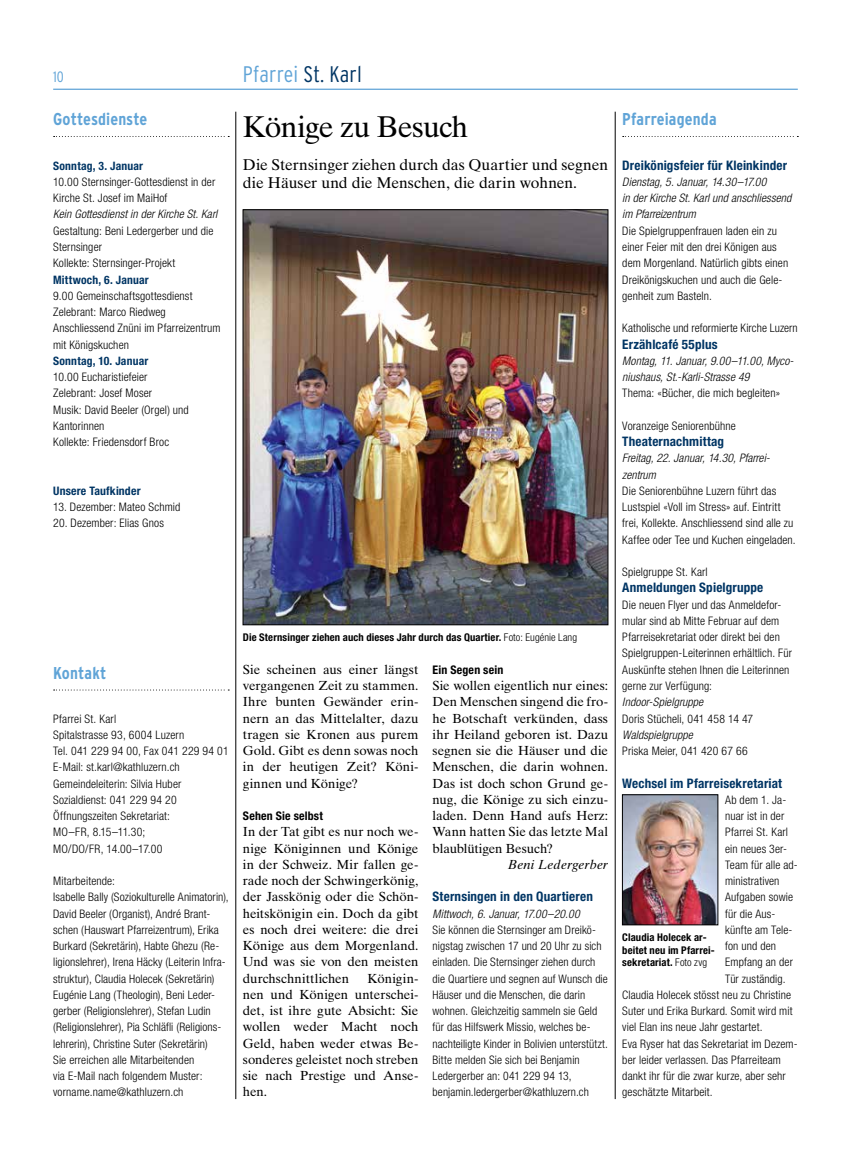
<style>
.page{position:relative;width:851px;height:1170px;background:#fff}
.page>*{position:absolute;margin:0;border:0;box-sizing:border-box;transform-origin:0 0}
.t1{font:30px "Times Ten LT Std";letter-spacing:-.025em;color:#000}
.t2{font:300 condensed 22.5px "Interstate";letter-spacing:.01em;color:#60a4d7}
.t3{font:700 condensed 17.12px "Interstate";letter-spacing:.005em;color:#60a4d7}
.t4{font:15.62px/18.8px "Times Ten LT Std";color:#000}
.t5{font:300 condensed 15px "Interstate";color:#60a4d7}
.t6{font:13.12px/16.2px "Times Ten LT Std";letter-spacing:-.005em;color:#000;text-align:justify}
.t7{font:700 condensed 13.12px "Helvetica Neue LT Std";letter-spacing:.01em;color:#003564}
.t8{font:italic 13.12px "Times Ten LT Std";letter-spacing:.01em;color:#000}
.t9{font:700 condensed 11.88px "Helvetica Neue LT Std";letter-spacing:.015em;color:#000}
.t10{font:300 condensed 11.75px/16.2px "Helvetica Neue LT Std";letter-spacing:.01em;color:#000}
.t11{font:italic 300 condensed 11.75px/16.2px "Helvetica Neue LT Std";letter-spacing:.01em;color:#000}
.t12{font:700 condensed 11.75px "Helvetica Neue LT Std";letter-spacing:.015em;color:#003564}
.t13{font:700 condensed 11.62px "Helvetica Neue LT Std";letter-spacing:.015em;color:#003564}
.t14{font:700 condensed 10.62px/12.8px "Helvetica Neue LT Std";letter-spacing:.015em;color:#000}
.s1{color:#003564}
.s2{font-weight:300}
</style>
<div class="page">
<svg style="left:622px;top:136px;width:176px;height:1px"></svg>
<hr style="left:53px;top:89px;width:744px;height:1px;background:#60a4d7">
<svg style="left:54px;top:136px;width:175px;height:1px"></svg>
<hr style="left:235px;top:112px;width:1px;height:986px;background:#000">
<hr style="left:615px;top:112px;width:1px;height:986px;background:#000">
<svg style="left:54px;top:689px;width:175px;height:1px"></svg>
<img style="left:245px;top:211px;width:361px;height:412px">
<div style="left:243px;top:209px;width:365px;height:416px;border:1px solid #000"></div>
<img style="left:624px;top:796px;width:92px;height:126px">
<div style="left:622px;top:794px;width:96px;height:130px;border:1px solid #000"></div>
<p class="t5" style="left:53px;top:68px;width:12px">10</p>
<h2 class="t2" style="left:243px;top:62px;width:120px">Pfarrei <span class="s1">St. Karl</span></h2>
<h3 class="t3" style="left:53px;top:110px;width:96px">Gottesdienste</h3>
<p class="t13" style="left:53px;top:158px;width:91px">Sonntag, 3. Januar</p>
<p class="t10" style="left:53px;top:173px;width:164px">10.00 Sternsinger-Gottesdienst in der<br>Kirche St. Josef im MaiHof</p>
<p class="t11" style="left:53px;top:206px;width:165px">Kein Gottesdienst in der Kirche St. Karl</p>
<p class="t10" style="left:53px;top:222px;width:162px">Gestaltung: Beni Ledergerber und die<br>Sternsinger<br>Kollekte: Sternsinger-Projekt</p>
<p class="t13" style="left:53px;top:272px;width:97px">Mittwoch, 6. Januar</p>
<p class="t10" style="left:53px;top:287px;width:169px">9.00 Gemeinschaftsgottesdienst<br>Zelebrant: Marco Riedweg<br>Anschliessend Znüni im Pfarreizentrum mit Königskuchen</p>
<p class="t13" style="left:53px;top:353px;width:97px">Sonntag, 10. Januar</p>
<p class="t10" style="left:53px;top:368px;width:137px">10.00 Eucharistiefeier<br>Zelebrant: Josef Moser<br>Musik: David Beeler (Orgel) und<br>Kantorinnen<br>Kollekte: Friedensdorf Broc</p>
<h3 class="t3" style="left:622px;top:110px;width:96px">Pfarreiagenda</h3>
<p class="t7" style="left:622px;top:157px;width:166px">Dreikönigsfeier für Kleinkinder</p>
<p class="t11" style="left:622px;top:174px;width:171px">Dienstag, 5. Januar, 14.30–17.00<br>in der Kirche St. Karl und anschliessend im Pfarreizentrum</p>
<p class="t10" style="left:622px;top:222px;width:167px">Die Spielgruppenfrauen laden ein zu einer Feier mit den drei Königen aus dem Morgenland. Natürlich gibts einen Dreikönigskuchen und auch die Gele&shy;genheit zum Basteln.</p>
<p class="t10" style="left:622px;top:320px;width:177px">Katholische und reformierte Kirche Luzern</p>
<p class="t7" style="left:622px;top:336px;width:97px">Erzählcafé 55plus</p>
<p class="t11" style="left:622px;top:353px;width:173px">Montag, 11. Januar, 9.00–11.00, Myco&shy;niushaus, St.-Karli-Strasse 49</p>
<p class="t10" style="left:622px;top:385px;width:159px">Thema: «Bücher, die mich begleiten»</p>
<p class="t10" style="left:622px;top:417px;width:115px">Voranzeige Seniorenbühne</p>
<p class="t7" style="left:622px;top:433px;width:103px">Theaternachmittag</p>
<p class="t11" style="left:622px;top:450px;width:148px">Freitag, 22. Januar, 14.30, Pfarrei&shy;zentrum</p>
<p class="t10" style="left:622px;top:482px;width:175px">Die Seniorenbühne Luzern führt das Lustspiel «Voll im Stress» auf. Eintritt frei, Kollekte. Anschliessend sind alle zu Kaffee oder Tee und Kuchen eingeladen.</p>
<p class="t10" style="left:622px;top:563px;width:87px">Spielgruppe St. Karl</p>
<p class="t7" style="left:622px;top:579px;width:142px">Anmeldungen Spielgruppe</p>
<p class="t10" style="left:622px;top:596px;width:171px">Die neuen Flyer und das Anmeldefor&shy;mular sind ab Mitte Februar auf dem Pfarreisekretariat oder direkt bei den Spielgruppen-Leiterinnen erhältlich. Für Auskünfte stehen Ihnen die Leiterinnen gerne zur Verfügung:</p>
<p class="t11" style="left:622px;top:694px;width:82px">Indoor-Spielgruppe</p>
<p class="t10" style="left:622px;top:710px;width:132px">Doris Stücheli, 041 458 14 47</p>
<p class="t11" style="left:622px;top:726px;width:72px">Waldspielgruppe</p>
<p class="t10" style="left:622px;top:742px;width:127px">Priska Meier, 041 420 67 66</p>
<p class="t7" style="left:622px;top:774px;width:161px">Wechsel im Pfarreisekretariat</p>
<p class="t10" style="left:725px;top:791px;width:63px">Ab dem 1. Ja-</p>
<p class="t10" style="left:725px;top:807px;width:61px">nuar ist in der</p>
<p class="t10" style="left:725px;top:823px;width:64px">Pfarrei St. Karl</p>
<p class="t10" style="left:725px;top:840px;width:62px">ein neues 3er-</p>
<p class="t10" style="left:725px;top:856px;width:74px">Team für alle ad-</p>
<p class="t10" style="left:725px;top:872px;width:56px">ministrativen</p>
<p class="t10" style="left:725px;top:888px;width:70px">Aufgaben sowie</p>
<p class="t10" style="left:725px;top:905px;width:52px">für die Aus-</p>
<p class="t10" style="left:725px;top:921px;width:69px">künfte am Tele-</p>
<p class="t10" style="left:725px;top:937px;width:52px">fon und den</p>
<p class="t10" style="left:725px;top:953px;width:69px">Empfang an der</p>
<p class="t10" style="left:725px;top:970px;width:62px">Tür zuständig.</p>
<p class="t10" style="left:622px;top:986px;width:170px">Claudia Holecek stösst neu zu Christine</p>
<p class="t10" style="left:622px;top:1002px;width:172px">Suter und Erika Burkard. Somit wird mit</p>
<p class="t10" style="left:622px;top:1018px;width:142px">viel Elan ins neue Jahr gestartet.</p>
<p class="t10" style="left:622px;top:1035px;width:177px">Eva Ryser hat das Sekretariat im Dezem-</p>
<p class="t10" style="left:622px;top:1051px;width:160px">ber leider verlassen. Das Pfarreiteam</p>
<p class="t10" style="left:622px;top:1067px;width:165px">dankt ihr für die zwar kurze, aber sehr</p>
<p class="t10" style="left:622px;top:1083px;width:92px">geschätzte Mitarbeit.</p>
<h1 class="t1" style="left:243px;top:109px;width:227px">Könige zu Besuch</h1>
<h3 class="t4" style="left:243px;top:155px;width:366px">Die Sternsinger ziehen durch das Quartier und segnen die Häuser und die Menschen, die darin wohnen.</h3>
<p class="t12" style="left:53px;top:483px;width:89px">Unsere Taufkinder</p>
<p class="t10" style="left:53px;top:498px;width:129px">13. Dezember: Mateo Schmid</p>
<p class="t10" style="left:53px;top:515px;width:112px">20. Dezember: Elias Gnos</p>
<p class="t14" style="left:243px;top:631px;width:336px">Die Sternsinger ziehen auch dieses Jahr durch das Quartier. <span class="s2">Foto: Eugénie Lang</span></p>
<p class="t6" style="left:243px;top:661px;width:177px">Sie scheinen aus einer längst vergangenen Zeit zu stammen.<br>Ihre bunten Gewänder erin&shy;nern an das Mittelalter, dazu tragen sie Kronen aus purem Gold. Gibt es denn sowas noch in der heutigen Zeit? Köni&shy;ginnen und Könige?</p>
<p class="t9" style="left:243px;top:808px;width:82px">Sehen Sie selbst</p>
<p class="t6" style="left:243px;top:823px;width:177px">In der Tat gibt es nur noch we&shy;nige Königinnen und Könige in der Schweiz. Mir fallen ge&shy;rade noch der Schwingerkönig, der Jasskönig oder die Schön&shy;heitskönigin ein. Doch da gibt es noch drei weitere: die drei Könige aus dem Morgenland.<br>Und was sie von den meisten durchschnittlichen</p>
<p class="t9" style="left:432px;top:662px;width:72px">Ein Segen sein</p>
<p class="t6" style="left:432px;top:677px;width:177px">Sie wollen eigentlich nur eines:<br>Den Menschen singend die fro&shy;he Botschaft verkünden, dass ihr Heiland geboren ist. Dazu segnen sie die Häuser und die Menschen, die darin wohnen.<br>Das ist doch schon Grund ge&shy;nug, die Könige zu sich einzu&shy;laden. Denn Hand aufs Herz:<br>Wann hatten Sie das letzte Mal blaublütigen Besuch?</p>
<p class="t8" style="left:507px;top:856px;width:102px">Beni Ledergerber</p>
<p class="t7" style="left:432px;top:888px;width:162px">Sternsingen in den Quartieren</p>
<p class="t11" style="left:432px;top:905px;width:148px">Mittwoch, 6. Januar, 17.00–20.00</p>
<p class="t10" style="left:432px;top:921px;width:177px">Sie können die Sternsinger am Dreikö&shy;nigstag zwischen 17 und 20 Uhr zu sich einladen. Die Sternsinger ziehen durch die Quartiere und segnen auf Wunsch die Häuser und die Menschen, die darin wohnen. Gleichzeitig sammeln sie Geld für das Hilfswerk Missio, welches be&shy;nachteiligte Kinder in Bolivien unterstützt.<br>Bitte melden Sie sich bei Benjamin Ledergerber an: 041 229 94 13, benjamin.ledergerber@kathluzern.ch</p>
<p class="t14" style="left:622px;top:930px;width:94px">Claudia Holecek ar&shy;beitet neu im Pfarrei&shy;sekretariat. <span class="s2">Foto zvg</span></p>
<h3 class="t3" style="left:53px;top:663px;width:55px">Kontakt</h3>
<p class="t10" style="left:53px;top:710px;width:177px">Pfarrei St. Karl<br>Spitalstrasse 93, 6004 Luzern<br>Tel. 041 229 94 00, Fax 041 229 94 01<br>E-Mail: st.karl@kathluzern.ch<br>Gemeindeleiterin: Silvia Huber<br>Sozialdienst: 041 229 94 20<br>Öffnungszeiten Sekretariat:<br>MO–FR, 8.15–11.30;<br>MO/DO/FR, 14.00–17.00</p>
<p class="t10" style="left:53px;top:872px;width:177px">Mitarbeitende:<br>Isabelle Bally (Soziokulturelle Animatorin), David Beeler (Organist), André Brant&shy;schen (Hauswart Pfarreizentrum), Erika Burkard (Sekretärin), Habte Ghezu (Re&shy;ligionslehrer), Irena Häcky (Leiterin Infra&shy;struktur), Claudia Holecek (Sekretärin)<br>Eugénie Lang (Theologin), Beni Leder&shy;gerber (Religionslehrer), Stefan Ludin (Religionslehrer), Pia Schläfli (Religions&shy;lehrerin), Christine Suter (Sekretärin)<br>Sie erreichen alle Mitarbeitenden<br>via E-Mail nach folgendem Muster: vorname.name@kathluzern.ch</p>
<p class="t6" style="left:243px;top:969px;width:177px;text-indent:125px">Königin&shy;nen und Königen unterschei&shy;det, ist ihre gute Absicht: Sie wollen weder Macht noch Geld, haben weder etwas Be&shy;sonderes geleistet noch streben sie nach Prestige und Anse&shy;hen.</p>
</div>
